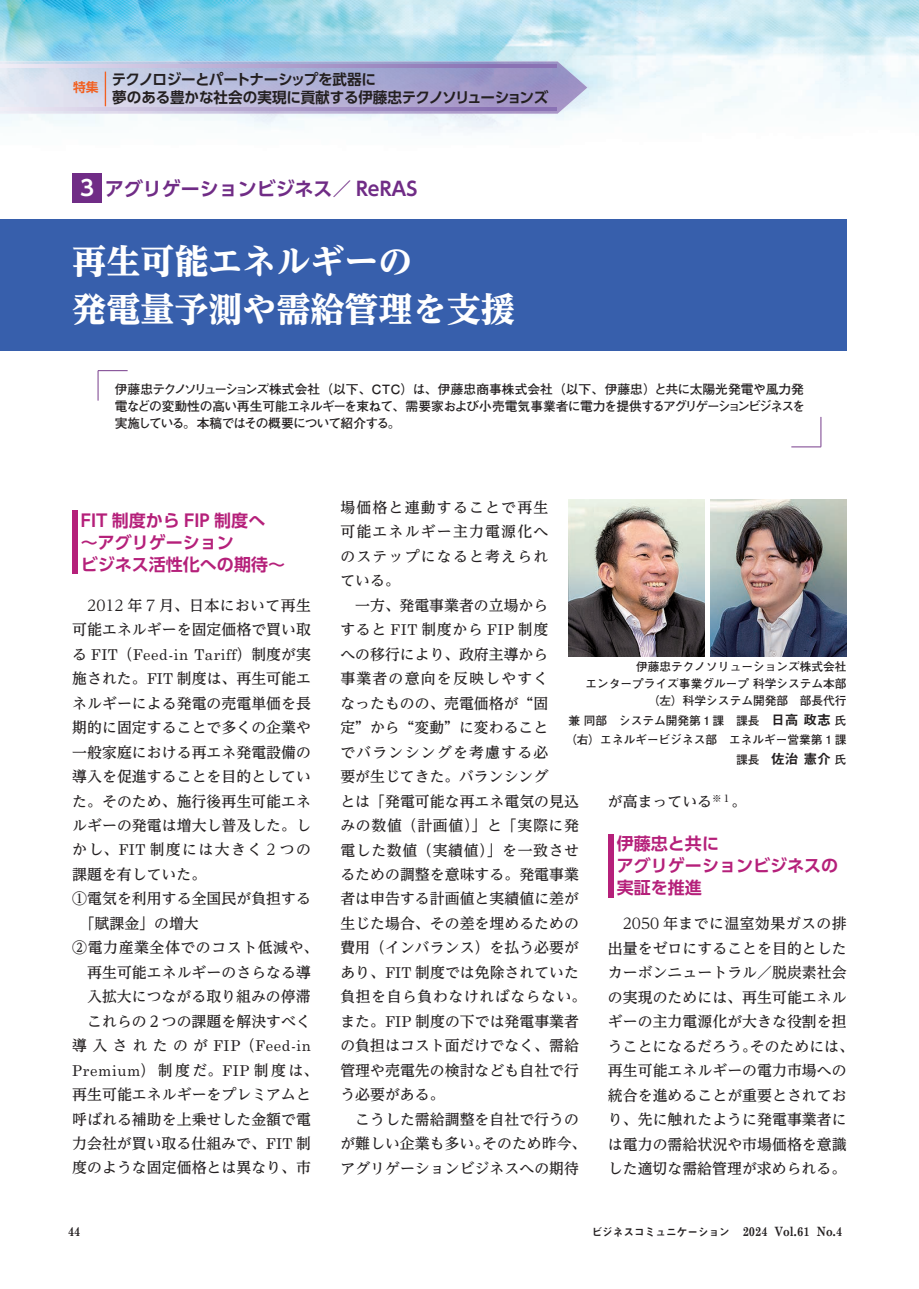
<style>
.page{position:relative;width:919px;height:1289px;background:#fff}
.page>*{position:absolute;margin:0;border:0;box-sizing:border-box;transform-origin:0 0}
.t1{font:800 34.05px/47.8px "UD Reimin Pro";color:#fff}
.t2{font:700 19.2px "UD Shin Go Pro De";color:#702c86}
.t3{font:700 16.95px/22.4px "UD Shin Go Pro De";color:#b5207a}
.t4{font:500 14.85px/24.5px "UD Reimin Pro";color:#231f20;text-align:justify}
.t5{font:14.85px/24.5px "Century Sb SI";letter-spacing:.04em;color:#231f20}
.t6{font:700 14.85px/17.9px "UD Shin Go Pro De";letter-spacing:-.02em;color:#231f20}
.t7{font:500 14.85px "UD Reimin Pro";letter-spacing:.095em;color:#231f20}
.t8{font:500 14.85px "UD Reimin Pro";letter-spacing:.04em;color:#231f20}
.t9{font:700 12.75px/17px "Futo Go B101 Pro";letter-spacing:-.1em;color:#231f20;text-align:justify}
.t10{font:12.75px "Century Sb Bold SI";color:#231f20;scale:.85 1}
.t11{font:700 12.75px "UD Shin Go Pro De";color:#f26021}
.t12{font:700 11.7px/17px "Futo Go B101 Pro";color:#231f20;text-align:right}
.s1{font-size:21.3px;color:#fff}
.s2{font-weight:400}
.s3{font-family:"UD Reimin Pro";font-weight:500}
.s4{font-family:"Century Sb SI";font-weight:400}
.s5{font-family:"Midashi Go Pro MB31";font-weight:400;font-size:13.8px}
.s6{font-family:"Midashi Go Pro MB31";font-size:10.65px}
</style>
<div class="page">
<img style="left:0;top:0;width:918px;height:133px">
<img style="left:0;top:61px;width:587px;height:53px">
<svg style="left:0;top:107px;width:556px;height:4px;background:#b3a5cf"></svg>
<svg style="left:0;top:65px;width:556px;height:3px;background:#b3a5cf"></svg>
<hr style="left:105px;top:72px;width:1px;height:34px;background:#f26021">
<hr style="left:97px;top:371px;width:2px;height:29px;background:#7f4892">
<hr style="left:98px;top:370px;width:30px;height:1px;background:#7f4892">
<svg style="left:820px;top:417px;width:1px;height:29px"></svg>
<hr style="left:791px;top:446px;width:30px;height:1px;background:#7f4892">
<div style="left:72px;top:173px;width:30px;height:30px;background:#702c86"></div>
<div style="left:0;top:219px;width:846px;height:132px;background:#375fac"></div>
<img style="left:710px;top:500px;width:136px;height:156px">
<img style="left:568px;top:500px;width:136px;height:156px">
<div style="left:72px;top:510px;width:5px;height:64px;background:#b5207a"></div>
<div style="left:608px;top:833px;width:5px;height:64px;background:#b5207a"></div>
<p class="t11" style="left:73px;top:77px;width:27px">特集</p>
<p class="t6" style="left:112px;top:70px;width:438px">テクノロジーとパートナーシップを武器に<br>夢のある豊かな社会の実現に貢献する伊藤忠テクノソリューションズ</p>
<p class="t2" style="left:80px;top:173px;width:339px"><span class="s1">3</span> アグリゲーションビジネス／ ReRAS</p>
<h1 class="t1" style="left:72px;top:237px;width:444px">再生可能エネルギーの<br>発電量予測や需給管理を支援</h1>
<p class="t9" style="left:115px;top:379px;width:691px">伊藤忠テクノソリューションズ株式会社（以下、CTC）は、伊藤忠商事株式会社（以下、伊藤忠）と共に太陽光発電や風力発電などの変動性の高い再生可能エネルギーを束ねて、需要家および小売電気事業者に電力を提供するアグリゲーションビジネスを実施している。本稿ではその概要について紹介する。</p>
<p class="t3" style="left:81px;top:508px;width:206px">FIT 制度から FIP 制度へ～アグリゲーション<br>ビジネス活性化への期待～</p>
<p class="t4" style="left:72px;top:592px;width:240px;text-align:right"><span class="s2">2012</span> 年 <span class="s2">7</span> 月、日本において再生可能エネルギーを固定価格で買い取</p>
<p class="t5" style="left:72px;top:641px;width:240px"><span class="s3">る</span> FIT<span class="s3">（</span>Feed-in Tariff<span class="s3">）制度が実</span></p>
<p class="t4" style="left:72px;top:666px;width:240px">施された。<span class="s4">FIT</span> 制度は、再生可能エ</p>
<p class="t4" style="left:72px;top:690px;width:240px">ネルギーによる発電の売電単価を長</p>
<p class="t4" style="left:72px;top:715px;width:240px">期的に固定することで多くの企業や</p>
<p class="t4" style="left:72px;top:739px;width:240px">一般家庭における再エネ発電設備の</p>
<p class="t4" style="left:72px;top:763px;width:240px">導入を促進することを目的としてい</p>
<p class="t4" style="left:72px;top:788px;width:240px">た。そのため、施行後再生可能エネ</p>
<p class="t4" style="left:72px;top:812px;width:240px">ルギーの発電は増大し普及した。し</p>
<p class="t7" style="left:72px;top:837px;width:240px">かし、<span class="s4">FIT</span> 制度には大きく <span class="s2">2</span> つの</p>
<p class="t4" style="left:72px;top:861px;width:135px">課題を有していた。</p>
<p class="t4" style="left:72px;top:886px;width:240px">①電気を利用する全国民が負担する</p>
<p class="t4" style="left:80px;top:910px;width:121px">「賦課金」の増大</p>
<p class="t8" style="left:72px;top:935px;width:248px">②電力産業全体でのコスト低減や、</p>
<p class="t4" style="left:87px;top:959px;width:225px">再生可能エネルギーのさらなる導</p>
<p class="t4" style="left:87px;top:983px;width:225px">入拡大につながる取り組みの停滞</p>
<p class="t4" style="left:87px;top:1008px;width:225px">これらの２つの課題を解決すべく</p>
<p class="t5" style="left:72px;top:1032px;width:247px"><span class="s3">導入されたのが</span> FIP<span class="s3">（</span>Feed-in<br>Premium<span class="s3">）制度だ。</span>FIP <span class="s3">制度は、</span></p>
<p class="t4" style="left:72px;top:1081px;width:240px">再生可能エネルギーをプレミアムと呼ばれる補助を上乗せした金額で電力会社が買い取る仕組みで、<span class="s4">FIT</span> 制度のような固定価格とは異なり、市</p>
<p class="t4" style="left:340px;top:495px;width:209px">場価格と連動することで再生可能エネルギー主力電源化へのステップになると考えられている。</p>
<p class="t4" style="left:340px;top:592px;width:248px;text-align:left;text-indent:15px">一方、発電事業者の立場から<br>すると <span class="s4">FIT</span> 制度から <span class="s4">FIP</span> 制度<br>への移行により、政府主導から<br>事業者の意向を反映しやすく<br>なったものの、売電価格が“固<br>定”から“変動”に変わること<br>でバランシングを考慮する必<br>要が生じてきた。バランシング<br>とは「発電可能な再エネ電気の見込みの数値（計画値）」と「実際に発電した数値（実績値）」を一致させるための調整を意味する。発電事業者は申告する計画値と実績値に差が生じた場合、その差を埋めるための費用（インバランス）を払う必要があり、<span class="s4">FIT</span> 制度では免除されていた負担を自ら負わなければならない。また。<span class="s4">FIP</span> 制度の下では発電事業者の負担はコスト面だけでなく、需給管理や売電先の検討なども自社で行う必要がある。</p>
<p class="t4" style="left:340px;top:1106px;width:247px;text-align:center">こうした需給調整を自社で行うの<br>が難しい企業も多い。そのため昨今、アグリゲーションビジネスへの期待</p>
<p class="t12" style="left:585px;top:656px;width:263px">伊藤忠テクノソリューションズ株式会社<br>エンタープライズ事業グループ 科学システム本部（左）科学システム開発部　部長代行</p>
<p class="t12" style="left:565px;top:709px;width:283px;line-height:19.6px">兼 同部　システム開発第１課　課長　<span class="s5">日高 政志</span> 氏（右）エネルギービジネス部　エネルギー営業第 1 課課長　<span class="s5">佐治 憲介</span> 氏</p>
<p class="t4" style="left:608px;top:789px;width:140px">が高まっている<sup>※１</sup>。</p>
<p class="t3" style="left:617px;top:831px;width:223px">伊藤忠と共に<br>アグリゲーションビジネスの実証を推進</p>
<p class="t4" style="left:608px;top:911px;width:247px;text-align:center"><span class="s2">2050</span> 年までに温室効果ガスの排<br>出量をゼロにすることを目的としたカーボンニュートラル<span class="s2">／</span>脱炭素社会の実現のためには、再生可能エネルギーの主力電源化が大きな役割を担うことになるだろう。そのためには、再生可能エネルギーの電力市場への統合を進めることが重要とされており、先に触れたように発電事業者には電力の需給状況や市場価格を意識した適切な需給管理が求められる。</p>
<p class="t10" style="left:68px;top:1221px;width:16px">44</p>
<p class="t10" style="left:591px;top:1221px;width:296px"><span class="s6">ビジネスコミュニケーション</span> 2024 Vol.61 No.4</p>
</div>
